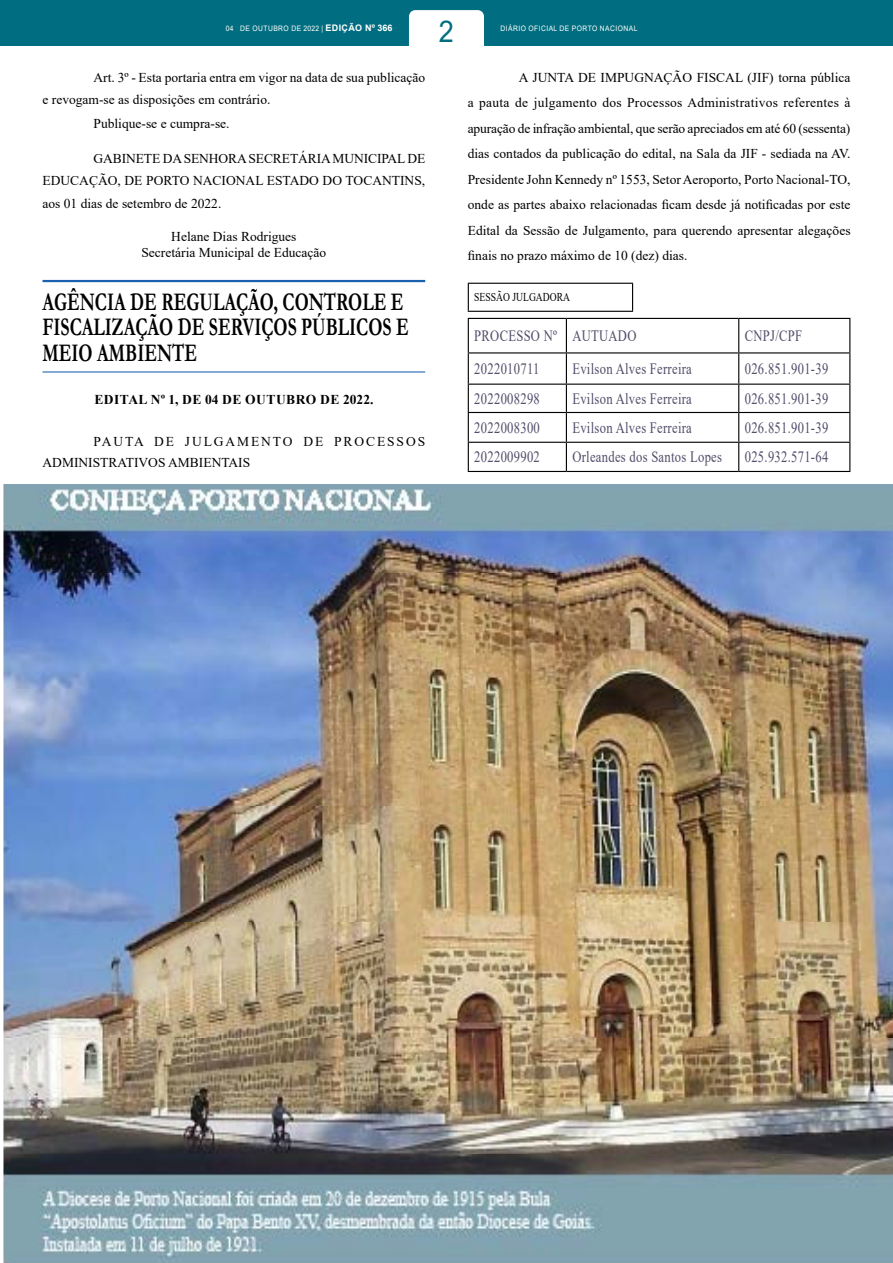
<style>
.page{position:relative;width:893px;height:1263px;background:#fff}
.page>*{position:absolute;margin:0;border:0;box-sizing:border-box;transform-origin:0 0}
.t1{font:30px "Arial";color:#006e80;scale:.9 1}
.t2{font:700 25.5px/25.5px "Garamond";color:#000;scale:.7 1}
.t3{font:15.75px "Times New Roman";letter-spacing:.025em;color:#514d6a;scale:.8 1}
.t4{font:13.5px/25.5px "Times New Roman";color:#000;text-align:justify}
.t5{font:13.5px/21px "Times New Roman";letter-spacing:.025em;color:#000}
.t6{font:700 13.5px "Times New Roman";letter-spacing:.035em;color:#000}
.t7{font:12px "Times New Roman";color:#000;scale:.8 1}
.t8{font:7.5px "Arial";letter-spacing:.065em;color:#fff;scale:.9 1}
.s1{font-weight:700;font-size:9px}
</style>
<div class="page">
<div style="left:0;top:0;width:893px;height:46px;background:#006e80"></div>
<div style="left:409px;top:10px;width:75px;height:57px;background:#fff;border-radius:6px"></div>
<hr style="left:43px;top:280px;width:382px;height:2px;background:#1961ac">
<hr style="left:43px;top:371px;width:382px;height:1px;background:#1961ac">
<hr style="left:468px;top:283px;width:165px;height:1px;background:#000">
<svg style="left:468px;top:284px;width:1px;height:27px"></svg>
<svg style="left:632px;top:284px;width:1px;height:27px"></svg>
<hr style="left:468px;top:311px;width:165px;height:1px;background:#000">
<svg style="left:469px;top:319px;width:380px;height:152px"></svg>
<hr style="left:468px;top:318px;width:98px;height:1px;background:#000">
<hr style="left:468px;top:319px;width:1px;height:33px;background:#000">
<hr style="left:566px;top:318px;width:173px;height:1px;background:#000">
<hr style="left:566px;top:319px;width:1px;height:33px;background:#000">
<hr style="left:739px;top:318px;width:111px;height:1px;background:#000">
<hr style="left:738px;top:319px;width:1px;height:33px;background:#000">
<hr style="left:849px;top:319px;width:1px;height:33px;background:#000">
<hr style="left:468px;top:352px;width:98px;height:1px;background:#000">
<hr style="left:468px;top:353px;width:1px;height:31px;background:#000">
<hr style="left:566px;top:352px;width:173px;height:1px;background:#000">
<hr style="left:566px;top:353px;width:1px;height:31px;background:#000">
<hr style="left:739px;top:352px;width:111px;height:1px;background:#000">
<hr style="left:738px;top:353px;width:1px;height:31px;background:#000">
<hr style="left:849px;top:353px;width:1px;height:31px;background:#000">
<hr style="left:468px;top:384px;width:98px;height:1px;background:#000">
<hr style="left:566px;top:384px;width:173px;height:1px;background:#000">
<hr style="left:739px;top:384px;width:111px;height:1px;background:#000">
<hr style="left:468px;top:412px;width:98px;height:1px;background:#000">
<hr style="left:566px;top:412px;width:173px;height:1px;background:#000">
<hr style="left:739px;top:412px;width:111px;height:1px;background:#000">
<hr style="left:468px;top:442px;width:98px;height:1px;background:#000">
<svg style="left:468px;top:385px;width:1px;height:86px"></svg>
<hr style="left:566px;top:442px;width:173px;height:1px;background:#000">
<svg style="left:566px;top:385px;width:1px;height:86px"></svg>
<hr style="left:739px;top:442px;width:111px;height:1px;background:#000">
<svg style="left:738px;top:385px;width:1px;height:86px"></svg>
<svg style="left:849px;top:385px;width:1px;height:86px"></svg>
<hr style="left:468px;top:471px;width:98px;height:1px;background:#000">
<hr style="left:566px;top:471px;width:173px;height:1px;background:#000">
<hr style="left:739px;top:471px;width:111px;height:1px;background:#000">
<img style="left:3px;top:485px;width:890px;height:778px">
<h1 class="t1" style="left:439px;top:11px;width:18px">2</h1>
<p class="t8" style="left:226px;top:24px;width:186px">04 DE OUTUBRO DE 2022 | <span class="s1">EDIÇÃO Nº 366</span></p>
<p class="t8" style="left:501px;top:24px;width:154px">DIÁRIO OFICIAL DE PORTO NACIONAL</p>
<p class="t4" style="left:43px;top:65px;width:384px;line-height:22.5px;text-indent:51px">Art. 3º - Esta portaria entra em vigor na data de sua publicação e revogam-se as disposições em contrário.</p>
<p class="t4" style="left:94px;top:110px;width:138px">Publique-se e cumpra-se.</p>
<p class="t4" style="left:43px;top:146px;width:384px;line-height:22.5px;text-indent:51px">GABINETE DA SENHORA SECRETÁRIA MUNICIPAL DE EDUCAÇÃO, DE PORTO NACIONAL ESTADO DO TOCANTINS, aos 01 dias de setembro de 2022.</p>
<p class="t4" style="left:141px;top:227px;width:186px;line-height:16.5px;text-align:center">Helane Dias Rodrigues<br>Secretária Municipal de Educação</p>
<h2 class="t2" style="left:43px;top:289px;width:525px">AGÊNCIA DE REGULAÇÃO, CONTROLE E<br>FISCALIZAÇÃO DE SERVIÇOS PÚBLICOS E<br>MEIO AMBIENTE</h2>
<p class="t6" style="left:94px;top:390px;width:280px">EDITAL Nº 1, DE 04 DE OUTUBRO DE 2022.</p>
<p class="t5" style="left:43px;top:431px;width:384px;text-indent:51px">PAUTA DE JULGAMENTO DE PROCESSOS<br>ADMINISTRATIVOS AMBIENTAIS</p>
<p class="t4" style="left:468px;top:64px;width:384px;text-indent:51px">A JUNTA DE IMPUGNAÇÃO FISCAL (JIF) torna pública a pauta de julgamento dos Processos Administrativos referentes à apuração de infração ambiental, que serão apreciados em até 60 (sessenta) dias contados da publicação do edital, na Sala da JIF - sediada na AV.<br>Presidente John Kennedy nº 1553, Setor Aeroporto, Porto Nacional-TO, onde as partes abaixo relacionadas ficam desde já notificadas por este Edital da Sessão de Julgamento, para querendo apresentar alegações finais no prazo máximo de 10 (dez) dias.</p>
<p class="t7" style="left:474px;top:289px;width:121px">SESSÃO JULGADORA</p>
<p class="t3" style="left:474px;top:325px;width:204px">PROCESSO Nº AUTUADO</p>
<p class="t3" style="left:745px;top:325px;width:73px">CNPJ/CPF</p>
<p class="t3" style="left:474px;top:358px;width:83px">2022010711</p>
<p class="t3" style="left:572px;top:358px;width:151px">Evilson Alves Ferreira</p>
<p class="t3" style="left:745px;top:358px;width:106px">026.851.901-39</p>
<p class="t3" style="left:474px;top:387px;width:84px">2022008298</p>
<p class="t3" style="left:572px;top:387px;width:151px">Evilson Alves Ferreira</p>
<p class="t3" style="left:745px;top:387px;width:106px">026.851.901-39</p>
<p class="t3" style="left:474px;top:416px;width:84px">2022008300</p>
<p class="t3" style="left:572px;top:416px;width:151px">Evilson Alves Ferreira</p>
<p class="t3" style="left:745px;top:416px;width:106px">026.851.901-39</p>
<p class="t3" style="left:474px;top:446px;width:84px">2022009902</p>
<p class="t3" style="left:572px;top:446px;width:189px">Orleandes dos Santos Lopes</p>
<p class="t3" style="left:745px;top:446px;width:106px">025.932.571-64</p>
</div>
